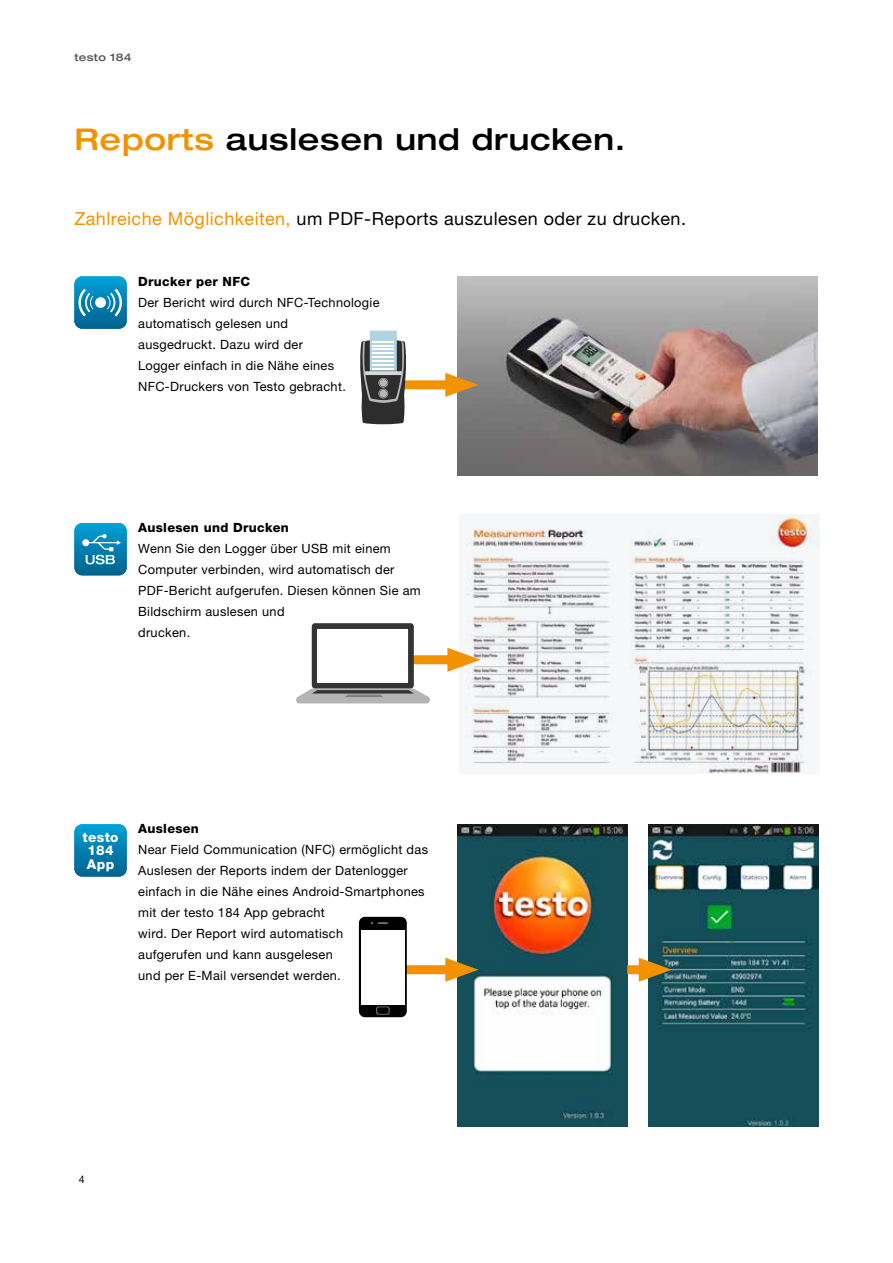
<style>
.page{position:relative;width:893px;height:1263px;background:#fff}
.page>*{position:absolute;margin:0;border:0;box-sizing:border-box;transform-origin:0 0}
.t1{font:500 expanded 30px "Helvetica Neue LTW1 G";letter-spacing:.025em;color:#000}
.t2{font:18px "Helvetica Neue LTW1 G";letter-spacing:.025em;color:#000}
.t3{font:800 13.5px/13.5px "Helvetica Neue LTW1 G";letter-spacing:.025em;color:#fff;text-align:center}
.t4{font:12.75px/21px "Helvetica Neue LTW1 G";letter-spacing:.025em;color:#000}
.t5{font:800 12.75px "Helvetica Neue LTW1 G";letter-spacing:.025em;color:#000}
.t6{font:500 expanded 10.5px "Helvetica Neue LTW1 G";letter-spacing:.025em;color:#575756}
.t7{font:10.5px "Helvetica Neue LTW1 G";color:#000}
.s1{color:#f39200}
</style>
<div class="page">
<img style="left:457px;top:276px;width:360px;height:200px">
<img style="left:457px;top:824px;width:170px;height:303px">
<svg style="left:465px;top:514px;width:355px;height:260px;fill:#f3f5f6"></svg>
<div style="left:391px;top:965px;width:68px;height:9px;background:#f39200"></div>
<svg style="left:445px;top:958px;width:33px;height:24px"></svg>
<img style="left:648px;top:824px;width:171px;height:303px">
<div style="left:627px;top:965px;width:26px;height:9px;background:#f39200"></div>
<svg style="left:639px;top:958px;width:33px;height:24px"></svg>
<svg style="left:74px;top:523px;width:53px;height:52px;background:#2090bc"></svg>
<svg style="left:74px;top:824px;width:53px;height:52px;background:#0683b4"></svg>
<svg style="left:74px;top:276px;width:53px;height:53px;background:#2693be"></svg>
<div style="left:359px;top:917px;width:48px;height:100px;background:#000;border-radius:6px"></div>
<div style="left:361px;top:929px;width:44px;height:75px;background:#fff"></div>
<svg style="left:371px;top:922px;width:17px;height:2px"></svg>
<svg style="left:376px;top:1006px;width:14px;height:9px"></svg>
<div style="left:377px;top:1007px;width:11px;height:7px;background:#000;border-radius:2px"></div>
<div style="left:393px;top:655px;width:68px;height:9px;background:#f39200"></div>
<svg style="left:447px;top:648px;width:33px;height:24px"></svg>
<svg style="left:296px;top:623px;width:134px;height:80px"></svg>
<div style="left:317px;top:629px;width:91px;height:54px;background:#fff"></div>
<div style="left:391px;top:380px;width:68px;height:9px;background:#f39200"></div>
<svg style="left:445px;top:373px;width:33px;height:24px"></svg>
<svg style="left:360px;top:331px;width:49px;height:94px"></svg>
<p class="t6" style="left:74px;top:51px;width:59px">testo 184</p>
<h1 class="t1" style="left:74px;top:120px;width:553px"><span class="s1">Reports</span> auslesen und drucken.</h1>
<h2 class="t2" style="left:74px;top:208px;width:613px"><span class="s1">Zahlreiche Möglichkeiten,</span> um PDF-Reports auszulesen oder zu drucken.</h2>
<p class="t5" style="left:138px;top:273px;width:113px">Drucker per NFC</p>
<p class="t4" style="left:138px;top:291px;width:243px">Der Bericht wird durch NFC-Technologie automatisch gelesen und<br>ausgedruckt. Dazu wird der<br>Logger einfach in die Nähe eines<br>NFC-Druckers von Testo gebracht.</p>
<p class="t5" style="left:138px;top:520px;width:152px">Auslesen und Drucken</p>
<p class="t4" style="left:138px;top:538px;width:284px">Wenn Sie den Logger über USB mit einem<br>Computer verbinden, wird automatisch der<br>PDF-Bericht aufgerufen. Diesen können Sie am<br>Bildschirm auslesen und<br>drucken.</p>
<p class="t3" style="left:83px;top:830px;width:37px">testo<br>184<br>App</p>
<p class="t5" style="left:138px;top:821px;width:62px">Auslesen</p>
<p class="t4" style="left:138px;top:839px;width:291px">Near Field Communication (NFC) ermöglicht das Auslesen der Reports indem der Datenlogger einfach in die Nähe eines Android-Smartphones mit der testo 184 App gebracht<br>wird. Der Report wird automatisch<br>aufgerufen und kann ausgelesen<br>und per E-Mail versendet werden.</p>
<p class="t7" style="left:79px;top:1173px;width:7px">4</p>
</div>
